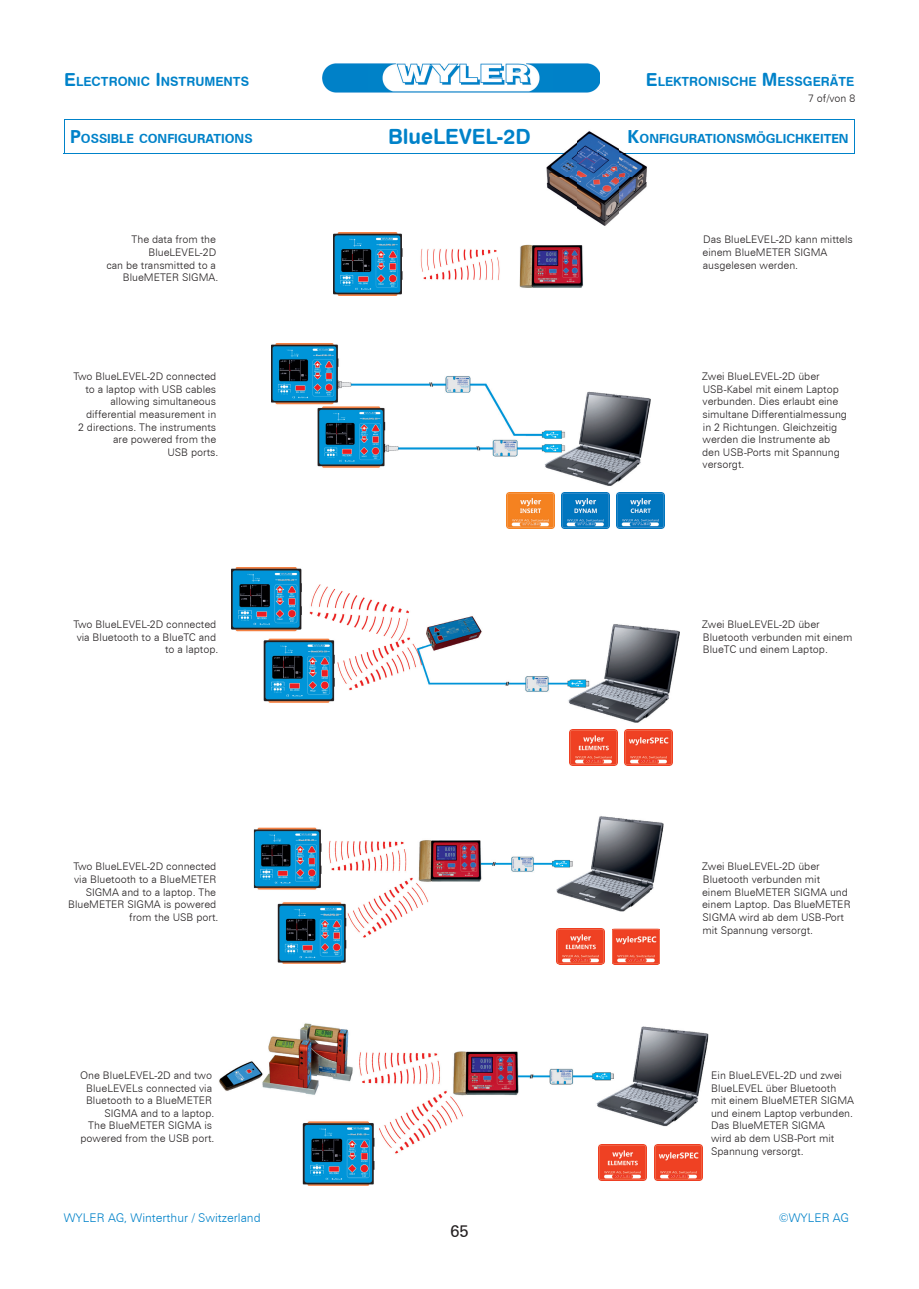
<style>
.page{position:relative;width:919px;height:1289px;background:#fff}
.page>*{position:absolute;margin:0;border:0;box-sizing:border-box;transform-origin:0 0}
.t1{font:21px "Swiss 721 BT Bold Rounded";color:#0082c9}
.t2{font:16.5px "Zurich BT";color:#231f20}
.t3{font:700 12.6px "Zurich BT";color:#0082c9}
.t4{font:12.6px "Swiss 721 BT Bold Rounded";color:#0082c9}
.t5{font:300 12px "Zurich BT";color:#0082c9}
.t6{font:300 10.5px/12.6px "Zurich BT";color:#231f20}
.s1{font-size:18px}
</style>
<div class="page">
<img style="left:322px;top:64px;width:277px;height:28px">
<img style="left:333px;top:233px;width:250px;height:62px">
<img style="left:271px;top:343px;width:379px;height:143px">
<img style="left:231px;top:567px;width:448px;height:156px">
<img style="left:254px;top:816px;width:409px;height:147px">
<hr style="left:64px;top:119px;width:255px;height:1px;background:#0082c9">
<hr style="left:64px;top:119px;width:1px;height:34px;background:#0082c9">
<hr style="left:319px;top:119px;width:535px;height:1px;background:#0082c9">
<hr style="left:854px;top:119px;width:1px;height:34px;background:#0082c9">
<hr style="left:64px;top:153px;width:790px;height:1px;background:#0082c9">
<img style="left:546px;top:131px;width:101px;height:95px">
<img style="left:546px;top:153px;width:101px;height:1px">
<img style="left:629px;top:131px;width:18px;height:12px">
<img style="left:569px;top:729px;width:48px;height:36px">
<img style="left:624px;top:729px;width:48px;height:36px">
<img style="left:506px;top:492px;width:48px;height:36px">
<img style="left:561px;top:492px;width:48px;height:36px">
<img style="left:616px;top:492px;width:48px;height:36px">
<img style="left:556px;top:928px;width:48px;height:36px">
<img style="left:612px;top:928px;width:48px;height:36px">
<img style="left:219px;top:1023px;width:489px;height:162px">
<img style="left:598px;top:1144px;width:48px;height:36px">
<img style="left:654px;top:1144px;width:48px;height:36px">
<p class="t4" style="left:64px;top:73px;width:186px"><span class="s1">E</span>LECTRONIC <span class="s1">I</span>NSTRUMENTS</p>
<p class="t4" style="left:646px;top:73px;width:210px"><span class="s1">E</span>LEKTRONISCHE <span class="s1">M</span>ESSGERÄTE</p>
<p class="t6" style="left:808px;top:91px;width:48px">7 of/von 8</p>
<p class="t3" style="left:70px;top:131px;width:184px"><span class="s1">P</span>OSSIBLE CONFIGURATIONS</p>
<h1 class="t1" style="left:388px;top:124px;width:144px">BlueLEVEL-2D</h1>
<p class="t3" style="left:627px;top:131px;width:222px"><span class="s1">K</span>ONFIGURATIONSMÖGLICHKEITEN</p>
<p class="t6" style="left:106px;top:233px;width:113px;text-align:right">The data from the<br>BlueLEVEL-2D<br>can be transmitted to a<br>BlueMETER SIGMA.</p>
<p class="t6" style="left:73px;top:370px;width:146px;text-align:right">Two BlueLEVEL-2D connected to a laptop with USB cables allowing simultaneous differential measurement in<br>2 directions. The instruments are powered from the<br>USB ports.</p>
<p class="t6" style="left:73px;top:618px;width:146px;text-align:right">Two BlueLEVEL-2D connected via Bluetooth to a BlueTC and to a laptop.</p>
<p class="t6" style="left:68px;top:860px;width:152px;text-align:right">Two BlueLEVEL-2D connected via Bluetooth to a BlueMETER<br>SIGMA and to a laptop. The<br>BlueMETER SIGMA is powered from the USB port.</p>
<p class="t6" style="left:80px;top:1068px;width:136px;text-align:right">One BlueLEVEL-2D and two<br>BlueLEVELs connected via<br>Bluetooth to a BlueMETER<br>SIGMA and to a laptop.<br>The BlueMETER SIGMA is powered from the USB port.</p>
<p class="t6" style="left:702px;top:233px;width:152px">Das BlueLEVEL-2D kann mittels einem BlueMETER SIGMA ausgelesen werden.</p>
<p class="t6" style="left:702px;top:370px;width:146px">Zwei BlueLEVEL-2D über<br>USB-Kabel mit einem Laptop verbunden. Dies erlaubt eine simultane Differentialmessung in 2 Richtungen. Gleichzeitig werden die Instrumente ab den USB-Ports mit Spannung versorgt.</p>
<p class="t6" style="left:702px;top:618px;width:152px">Zwei BlueLEVEL-2D über<br>Bluetooth verbunden mit einem<br>BlueTC und einem Laptop.</p>
<p class="t6" style="left:702px;top:860px;width:150px">Zwei BlueLEVEL-2D über<br>Bluetooth verbunden mit einem BlueMETER SIGMA und einem Laptop. Das BlueMETER<br>SIGMA wird ab dem USB-Port mit Spannung versorgt.</p>
<p class="t6" style="left:711px;top:1068px;width:145px">Ein BlueLEVEL-2D und zwei<br>BlueLEVEL über Bluetooth<br>mit einem BlueMETER SIGMA und einem Laptop verbunden.<br>Das BlueMETER SIGMA<br>wird ab dem USB-Port mit<br>Spannung versorgt.</p>
<p class="t5" style="left:64px;top:1209px;width:198px">WYLER AG, Winterthur / Switzerland</p>
<p class="t5" style="left:778px;top:1209px;width:72px">©WYLER AG</p>
<h2 class="t2" style="left:450px;top:1220px;width:20px">65</h2>
</div>
